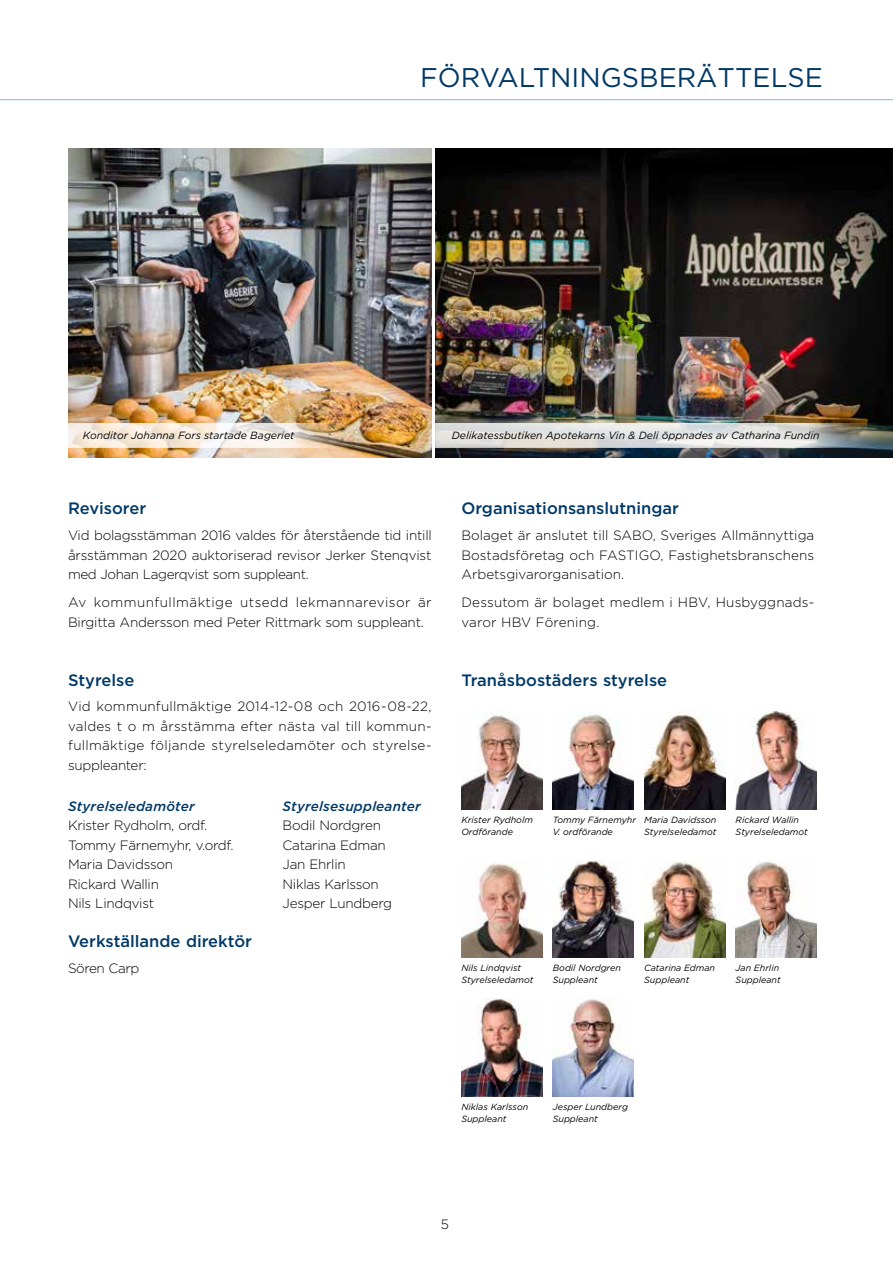
<style>
.page{position:relative;width:893px;height:1263px;background:#fff}
.page>*{position:absolute;margin:0;border:0;box-sizing:border-box;transform-origin:0 0}
.t1{font:27px "Gotham HTF";color:#003967}
.t2{font:500 16.5px "Gotham HTF";color:#003967}
.t3{font:300 13.5px/19.5px "Gotham HTF";letter-spacing:-.015em;color:#000;text-align:justify}
.t4{font:300 13.5px/19.5px "Gotham HTF";letter-spacing:.015em;color:#000}
.t5{font:italic 500 13.5px "Gotham HTF";letter-spacing:.015em;color:#003967}
.t6{font:italic 10.5px "Gotham HTF";color:#000}
.t7{font:italic 9px/12px "Gotham HTF";color:#000}
</style>
<div class="page">
<hr style="left:0;top:99px;width:893px;height:1px;background:#7bbddc">
<img style="left:461px;top:711px;width:81px;height:98px">
<img style="left:461px;top:863px;width:81px;height:95px">
<img style="left:461px;top:998px;width:81px;height:98px">
<img style="left:553px;top:712px;width:81px;height:97px">
<img style="left:553px;top:860px;width:81px;height:98px">
<img style="left:553px;top:998px;width:81px;height:98px">
<img style="left:644px;top:711px;width:81px;height:98px">
<img style="left:644px;top:860px;width:81px;height:98px">
<img style="left:736px;top:711px;width:80px;height:98px">
<img style="left:736px;top:861px;width:80px;height:97px">
<img style="left:68px;top:149px;width:364px;height:308px">
<img style="left:436px;top:149px;width:457px;height:308px">
<img style="left:68px;top:423px;width:307px;height:24px">
<svg style="left:436px;top:423px;width:457px;height:24px;background:#cfd0cd"></svg>
<h1 class="t1" style="left:420px;top:62px;width:404px">FÖRVALTNINGSBERÄTTELSE</h1>
<p class="t6" style="left:83px;top:429px;width:213px">Konditor Johanna Fors startade Bageriet</p>
<p class="t6" style="left:452px;top:429px;width:369px">Delikatessbutiken Apotekarns Vin &amp; Deli öppnades av Catharina Fundin</p>
<p class="t2" style="left:68px;top:499px;width:80px">Revisorer</p>
<p class="t3" style="left:68px;top:526px;width:365px">Vid bolagsstämman 2016 valdes för återstående tid intill årsstämman 2020 auktoriserad revisor Jerker Stenqvist med Johan Lagerqvist som suppleant.</p>
<p class="t3" style="left:68px;top:593px;width:365px">Av kommunfullmäktige utsedd lekmannarevisor är<br>Birgitta Andersson med Peter Rittmark som suppleant.</p>
<p class="t2" style="left:68px;top:670px;width:68px">Styrelse</p>
<p class="t3" style="left:68px;top:697px;width:365px">Vid kommunfullmäktige 2014-12-08 och 2016-08-22, valdes t o m årsstämma efter nästa val till kommun&shy;fullmäktige följande styrelseledamöter och styrelse&shy;suppleanter:</p>
<p class="t5" style="left:68px;top:798px;width:128px">Styrelseledamöter</p>
<p class="t5" style="left:283px;top:798px;width:140px">Styrelsesuppleanter</p>
<p class="t3" style="left:68px;top:815px;width:141px">Krister Rydholm, ordf.</p>
<p class="t3" style="left:283px;top:815px;width:100px">Bodil Nordgren</p>
<p class="t3" style="left:68px;top:835px;width:167px">Tommy Färnemyhr, v.ordf.</p>
<p class="t3" style="left:283px;top:835px;width:105px">Catarina Edman</p>
<p class="t3" style="left:68px;top:854px;width:107px">Maria Davidsson</p>
<p class="t3" style="left:283px;top:854px;width:65px">Jan Ehrlin</p>
<p class="t3" style="left:68px;top:874px;width:92px">Rickard Wallin</p>
<p class="t3" style="left:283px;top:874px;width:98px">Niklas Karlsson</p>
<p class="t3" style="left:68px;top:893px;width:88px">Nils Lindqvist</p>
<p class="t3" style="left:283px;top:893px;width:111px">Jesper Lundberg</p>
<p class="t2" style="left:68px;top:932px;width:186px">Verkställande direktör</p>
<p class="t3" style="left:68px;top:958px;width:73px">Sören Carp</p>
<p class="t2" style="left:461px;top:499px;width:219px">Organisationsanslutningar</p>
<p class="t3" style="left:461px;top:526px;width:354px">Bolaget är anslutet till SABO, Sveriges Allmännyttiga Bostadsföretag och FASTIGO, Fastighetsbranschens Arbetsgivarorganisation.</p>
<p class="t4" style="left:461px;top:593px;width:354px">Dessutom är bolaget medlem i HBV, Husbyggnads&shy;varor HBV Förening.</p>
<p class="t2" style="left:461px;top:670px;width:207px">Tranåsbostäders styrelse</p>
<p class="t7" style="left:461px;top:813px;width:73px">Krister Rydholm<br>Ordförande</p>
<p class="t7" style="left:644px;top:813px;width:74px">Maria Davidsson<br>Styrelseledamot</p>
<p class="t7" style="left:553px;top:813px;width:85px">Tommy Färnemyhr<br>V. ordförande</p>
<p class="t7" style="left:736px;top:813px;width:74px">Rickard Wallin<br>Styrelseledamot</p>
<p class="t7" style="left:461px;top:962px;width:74px">Nils Lindqvist<br>Styrelseledamot</p>
<p class="t7" style="left:553px;top:962px;width:70px">Bodil Nordgren<br>Suppleant</p>
<p class="t7" style="left:644px;top:962px;width:72px">Catarina Edman<br>Suppleant</p>
<p class="t7" style="left:736px;top:962px;width:47px">Jan Ehrlin<br>Suppleant</p>
<p class="t7" style="left:461px;top:1100px;width:68px">Niklas Karlsson<br>Suppleant</p>
<p class="t7" style="left:553px;top:1100px;width:77px">Jesper Lundberg<br>Suppleant</p>
<p class="t3" style="left:441px;top:1214px;width:10px">5</p>
</div>
